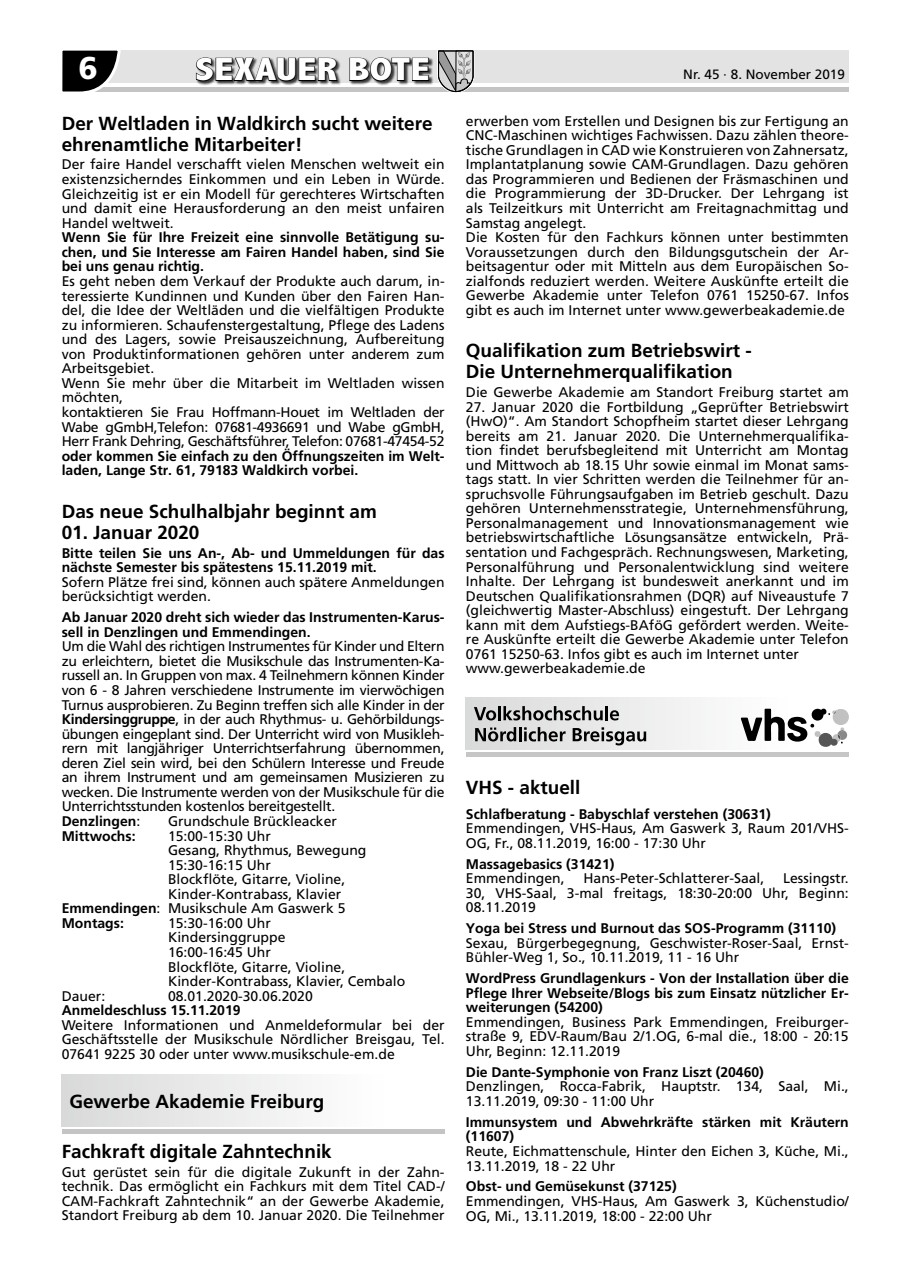
<style>
.page{position:relative;width:902px;height:1280px;background:#fff}
.page>*{position:absolute;margin:0;border:0;box-sizing:border-box;transform-origin:0 0}
.t1{font:800 condensed 32.25px "Abadi";letter-spacing:.01em;color:#fff;scale:1.26 1}
.t2{font:900 31.5px "Frutiger";color:#fff}
.t3{font:700 18.9px/21.1px "Frutiger";color:#000}
.t4{font:13.95px/14.5px "Frutiger";color:#000}
.t5{font:700 13.95px/14.5px "Frutiger";color:#000}
.t6{font:13.95px/14.5px "Frutiger";letter-spacing:-.02em;color:#000}
.t7{font:13.5px "Frutiger";color:#000}
.s1{font-weight:700}
</style>
<div class="page">
<hr style="left:62px;top:87px;width:786px;height:4px;background:#c4c4c4">
<div style="left:62px;top:51px;width:786px;height:32px;background:#e3e3e3"></div>
<svg style="left:62px;top:50px;width:60px;height:42px"></svg>
<svg style="left:437px;top:50px;width:37px;height:43px"></svg>
<div style="left:196px;top:57px;width:237px;height:28px;background:#000;opacity:.75"></div>
<svg style="left:195px;top:57px;width:143px;height:25px;background:#535353"></svg>
<svg style="left:348px;top:57px;width:81px;height:25px;background:#565656"></svg>
<div style="left:62px;top:1074px;width:382px;height:53px;background:linear-gradient(to right,#dadada,#fff)"></div>
<hr style="left:62px;top:1129px;width:382px;height:4px;background:#c4c4c4">
<div style="left:466px;top:697px;width:382px;height:52px;background:linear-gradient(to right,#d7d8d8,#fff)"></div>
<hr style="left:466px;top:752px;width:382px;height:4px;background:#c6c6c6">
<svg style="left:474px;top:706px;width:128px;height:14px;background:#8a8b8b"></svg>
<hr style="left:605px;top:706px;width:3px;height:14px;background:#000">
<svg style="left:610px;top:710px;width:9px;height:10px"></svg>
<svg style="left:475px;top:727px;width:90px;height:14px"></svg>
<svg style="left:572px;top:727px;width:74px;height:18px"></svg>
<svg style="left:740px;top:707px;width:108px;height:41px"></svg>
<h2 class="t2" style="left:79px;top:49px;width:21px">6</h2>
<h1 class="t1" style="left:195px;top:52px;width:188px">SEXAUER BOTE</h1>
<p class="t7" style="left:683px;top:66px;width:163px">Nr. 45 · 8. November 2019</p>
<h3 class="t3" style="left:62px;top:112px;width:372px">Der Weltladen in Waldkirch sucht weitere ehrenamtliche Mitarbeiter!</h3>
<p class="t4" style="left:62px;top:157px;width:384px;text-align:justify">Der faire Handel verschafft vielen Menschen weltweit ein existenzsicherndes Einkommen und ein Leben in Würde.<br>Gleichzeitig ist er ein Modell für gerechteres Wirtschaften und damit eine Herausforderung an den meist unfairen Handel weltweit.</p>
<p class="t5" style="left:62px;top:230px;width:384px;text-align:justify">Wenn Sie für Ihre Freizeit eine sinnvolle Betätigung su&shy;chen, und Sie Interesse am Fairen Handel haben, sind Sie bei uns genau richtig.</p>
<p class="t4" style="left:62px;top:274px;width:384px">Es geht neben dem Verkauf der Produkte auch darum, in&shy;teressierte Kundinnen und Kunden über den Fairen Han&shy;del, die Idee der Weltläden und die vielfältigen Produkte zu informieren. Schaufenstergestaltung, Pflege des Ladens und des Lagers, sowie Preisauszeichnung, Aufbereitung von Produktinformationen gehören unter anderem zum Arbeitsgebiet.<br>Wenn Sie mehr über die Mitarbeit im Weltladen wissen möchten,<br>kontaktieren Sie Frau Hoffmann-Houet im Weltladen der Wabe gGmbH,Telefon: 07681-4936691 und Wabe gGmbH, Herr Frank Dehring, Geschäftsführer, Telefon: 07681-47454-52</p>
<p class="t5" style="left:62px;top:448px;width:384px">oder kommen Sie einfach zu den Öffnungszeiten im Welt&shy;laden, Lange Str. 61, 79183 Waldkirch vorbei.</p>
<h3 class="t3" style="left:62px;top:500px;width:317px">Das neue Schulhalbjahr beginnt am</h3>
<h3 class="t3" style="left:62px;top:521px;width:139px">01. Januar 2020</h3>
<p class="t5" style="left:62px;top:545px;width:384px">Bitte teilen Sie uns an-, ab- und ummeldungen für das nächste Semester bis spätestens 15.11.2019 mit.</p>
<p class="t4" style="left:62px;top:574px;width:384px">Sofern Plätze frei sind, können auch spätere Anmeldungen berücksichtigt werden.</p>
<p class="t5" style="left:62px;top:610px;width:384px">ab Januar 2020 dreht sich wieder das Instrumenten-Karus&shy;sell in Denzlingen und emmendingen.</p>
<p class="t6" style="left:62px;top:639px;width:384px">Um die Wahl des richtigen Instrumentes für Kinder und Eltern zu erleichtern, bietet die Musikschule das Instrumenten-Ka&shy;russell an. In Gruppen von max. 4 Teilnehmern können Kinder von 6 - 8 Jahren verschiedene Instrumente im vierwöchigen Turnus ausprobieren. Zu Beginn treffen sich alle Kinder in der <span class="s1">Kindersinggruppe</span>, in der auch Rhythmus- u. Gehörbildungs&shy;übungen eingeplant sind. Der Unterricht wird von Musikleh&shy;rern mit langjähriger Unterrichtserfahrung übernommen, deren Ziel sein wird, bei den Schülern Interesse und Freude an ihrem Instrument und am gemeinsamen Musizieren zu wecken. Die Instrumente werden von der Musikschule für die Unterrichtsstunden kostenlos bereitgestellt.<br><span class="s1">Denzlingen</span>:</p>
<p class="t4" style="left:466px;top:113px;width:384px">erwerben vom Erstellen und Designen bis zur Fertigung an CNC-Maschinen wichtiges Fachwissen. Dazu zählen theore&shy;tische Grundlagen in CAD wie Konstruieren von Zahnersatz, Implantatplanung sowie CAM-Grundlagen. Dazu gehören das Programmieren und Bedienen der Fräsmaschinen und die Programmierung der 3D-Drucker. Der Lehrgang ist als Teilzeitkurs mit Unterricht am Freitagnachmittag und Samstag angelegt.<br>Die Kosten für den Fachkurs können unter bestimmten Voraussetzungen durch den Bildungsgutschein der Ar&shy;beitsagentur oder mit Mitteln aus dem Europäischen So&shy;zialfonds reduziert werden. Weitere Auskünfte erteilt die Gewerbe Akademie unter Telefon 0761 15250-67. Infos gibt es auch im Internet unter www.gewerbeakademie.de</p>
<h3 class="t3" style="left:466px;top:340px;width:287px">Qualifikation zum Betriebswirt -<br>Die unternehmerqualifikation</h3>
<p class="t4" style="left:466px;top:385px;width:384px">Die Gewerbe Akademie am Standort Freiburg startet am</p>
<p class="t4" style="left:466px;top:399px;width:384px">27. Januar 2020 die Fortbildung „Geprüfter Betriebswirt (HwO)“. Am Standort Schopfheim startet dieser Lehrgang bereits am 21. Januar 2020. Die Unternehmerqualifika&shy;tion findet berufsbegleitend mit Unterricht am Montag und Mittwoch ab 18.15 Uhr sowie einmal im Monat sams&shy;tags statt. In vier Schritten werden die Teilnehmer für an&shy;spruchsvolle Führungsaufgaben im Betrieb geschult. Dazu gehören Unternehmensstrategie, Unternehmensführung, Personalmanagement und Innovationsmanagement wie betriebswirtschaftliche Lösungsansätze entwickeln, Prä&shy;sentation und Fachgespräch. Rechnungswesen, Marketing, Personalführung und Personalentwicklung sind weitere Inhalte. Der Lehrgang ist bundesweit anerkannt und im Deutschen Qualifikationsrahmen (DQR) auf Niveaustufe 7 (gleichwertig Master-Abschluss) eingestuft. Der Lehrgang kann mit dem Aufstiegs-BAföG gefördert werden. Weite&shy;re Auskünfte erteilt die Gewerbe Akademie unter Telefon 0761 15250-63. Infos gibt es auch im Internet unter www.gewerbeakademie.de</p>
<h3 class="t3" style="left:466px;top:776px;width:116px">VHS - aktuell</h3>
<p class="t5" style="left:466px;top:806px;width:306px">Schlafberatung - Babyschlaf verstehen (30631)</p>
<p class="t4" style="left:466px;top:821px;width:384px">Emmendingen, VHS-Haus, Am Gaswerk 3, Raum 201/VHS-<br>OG, Fr., 08.11.2019, 16:00 - 17:30 Uhr</p>
<p class="t5" style="left:466px;top:856px;width:150px">Massagebasics (31421)</p>
<p class="t4" style="left:466px;top:871px;width:100px">Emmendingen,</p>
<p class="t4" style="left:583px;top:871px;width:182px">Hans-Peter-Schlatterer-Saal,</p>
<p class="t4" style="left:168px;top:814px;width:170px">Grundschule Brückleacker</p>
<p class="t5" style="left:62px;top:828px;width:75px">Mittwochs:</p>
<p class="t4" style="left:168px;top:828px;width:104px">15:00-15:30 Uhr</p>
<p class="t4" style="left:168px;top:843px;width:200px">Gesang, Rhythmus, Bewegung</p>
<p class="t4" style="left:168px;top:857px;width:104px">15:30-16:15 Uhr</p>
<p class="t4" style="left:168px;top:872px;width:179px">Blockflöte, Gitarre, Violine,</p>
<p class="t4" style="left:168px;top:886px;width:175px">Kinder-Kontrabass, Klavier</p>
<p class="t4" style="left:62px;top:901px;width:285px"><span class="s1">emmendingen</span>: Musikschule Am Gaswerk 5</p>
<p class="t5" style="left:62px;top:916px;width:64px">Montags:</p>
<p class="t4" style="left:168px;top:916px;width:239px">15:30-16:00 Uhr<br>Kindersinggruppe<br>16:00-16:45 Uhr<br>Blockflöte, Gitarre, Violine,<br>Kinder-Kontrabass, Klavier, Cembalo</p>
<p class="t4" style="left:62px;top:988px;width:45px">Dauer:</p>
<p class="t4" style="left:168px;top:988px;width:146px">08.01.2020-30.06.2020</p>
<p class="t5" style="left:62px;top:1003px;width:180px">anmeldeschluss 15.11.2019</p>
<p class="t4" style="left:62px;top:1017px;width:384px;text-align:justify">Weitere Informationen und Anmeldeformular bei der Geschäftsstelle der Musikschule Nördlicher Breisgau, Tel.<br>07641 9225 30 oder unter www.musikschule-em.de</p>
<h3 class="t3" style="left:69px;top:1091px;width:256px">Gewerbe Akademie Freiburg</h3>
<h3 class="t3" style="left:62px;top:1141px;width:271px">Fachkraft digitale Zahntechnik</h3>
<p class="t4" style="left:62px;top:1164px;width:384px;text-align:justify">Gut gerüstet sein für die digitale Zukunft in der Zahn&shy;technik. Das ermöglicht ein Fachkurs mit dem Titel CAD-/ CAM-Fachkraft Zahntechnik“ an der Gewerbe Akademie, Standort Freiburg ab dem 10. Januar 2020. Die Teilnehmer</p>
<p class="t4" style="left:466px;top:871px;width:384px;text-align:justify;text-indent:317px">Lessingstr.<br>30, VHS-Saal, 3-mal freitags, 18:30-20:00 Uhr, Beginn:<br>08.11.2019</p>
<p class="t5" style="left:466px;top:921px;width:372px">Yoga bei Stress und Burnout das SOS-Programm (31110)</p>
<p class="t4" style="left:466px;top:935px;width:384px">Sexau, Bürgerbegegnung, Geschwister-Roser-Saal, Ernst-<br>Bühler-Weg 1, So., 10.11.2019, 11 - 16 Uhr</p>
<p class="t5" style="left:466px;top:971px;width:384px;text-align:justify">WordPress Grundlagenkurs - Von der Installation über die Pflege Ihrer Webseite/Blogs bis zum einsatz nützlicher er&shy;weiterungen (54200)</p>
<p class="t4" style="left:466px;top:1015px;width:384px;text-align:justify">Emmendingen, Business Park Emmendingen, Freiburger&shy;straße 9, EDV-Raum/Bau 2/1.OG, 6-mal die., 18:00 - 20:15<br>Uhr, Beginn: 12.11.2019</p>
<p class="t5" style="left:466px;top:1065px;width:299px">Die Dante-Symphonie von Franz Liszt (20460)</p>
<p class="t4" style="left:466px;top:1079px;width:384px">Denzlingen, Rocca-Fabrik, Hauptstr. 134, Saal, Mi.,<br>13.11.2019, 09:30 - 11:00 Uhr</p>
<p class="t5" style="left:466px;top:1115px;width:384px">Immunsystem und abwehrkräfte stärken mit Kräutern (11607)</p>
<p class="t4" style="left:466px;top:1144px;width:384px">Reute, Eichmattenschule, Hinter den Eichen 3, Küche, Mi.,<br>13.11.2019, 18 - 22 Uhr</p>
<p class="t5" style="left:466px;top:1179px;width:212px">Obst- und Gemüsekunst (37125)</p>
<p class="t4" style="left:466px;top:1194px;width:384px">Emmendingen, VHS-Haus, Am Gaswerk 3, Küchenstudio/<br>OG, Mi., 13.11.2019, 18:00 - 22:00 Uhr</p>
</div>
